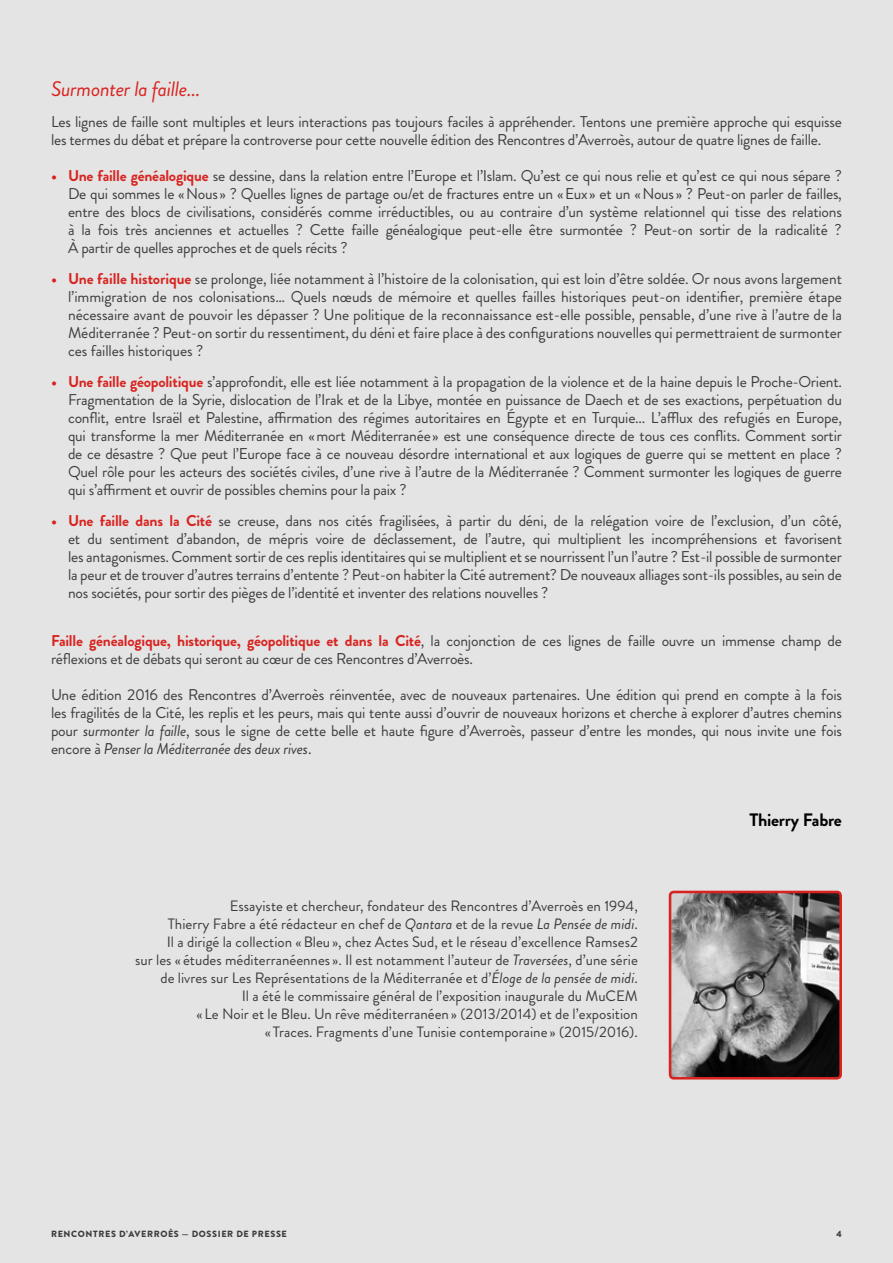
<style>
.page{position:relative;width:893px;height:1263px;background:#e4e4e4}
.page>*{position:absolute;margin:0;border:0;box-sizing:border-box;transform-origin:0 0}
.t1{font:italic 21px "Brandon Grotesque";letter-spacing:-.015em;color:#d82420}
.t2{font:700 18px "Brandon Grotesque";letter-spacing:-.015em;color:#000}
.t3{font:15.6px/18px "Brandon Grotesque";letter-spacing:-.015em;color:#3c3c3b;text-align:justify}
.t4{font:15px/18px "Brandon Grotesque";color:#3c3c3b;text-align:right}
.t5{font:900 9px "Brandon Grotesque";letter-spacing:.07em;color:#3c3c3b}
.s1{font-weight:700;color:#d82420}
.s2{font-style:italic}
</style>
<div class="page">
<img style="left:673px;top:895px;width:165px;height:180px">
<div style="left:669px;top:891px;width:173px;height:188px;border:3px solid #d82420;border-radius:4px"></div>
<h1 class="t1" style="left:51px;top:75px;width:151px">Surmonter la faille...</h1>
<p class="t3" style="left:51px;top:113px;width:792px">Les lignes de faille sont multiples et leurs interactions pas toujours faciles à appréhender. Tentons une première approche qui esquisse les termes du débat et prépare la controverse pour cette nouvelle édition des Rencontres d’Averroès, autour de quatre lignes de faille.</p>
<p class="t3" style="left:68px;top:167px;width:775px;text-indent:-17px"><span class="s1">• Une faille généalogique</span> se dessine, dans la relation entre l’Europe et l’Islam. Qu’est ce qui nous relie et qu’est ce qui nous sépare ?<br>De qui sommes le «Nous» ? Quelles lignes de partage ou/et de fractures entre un «Eux» et un «Nous» ? Peut-on parler de failles, entre des blocs de civilisations, considérés comme irréductibles, ou au contraire d’un système relationnel qui tisse des relations à la fois très anciennes et actuelles ? Cette faille généalogique peut-elle être surmontée ? Peut-on sortir de la radicalité ?<br>À partir de quelles approches et de quels récits ?</p>
<p class="t3" style="left:68px;top:270px;width:775px;text-indent:-17px"><span class="s1">• Une faille historique</span> se prolonge, liée notamment à l’histoire de la colonisation, qui est loin d’être soldée. Or nous avons largement l’immigration de nos colonisations… Quels nœuds de mémoire et quelles failles historiques peut-on identifier, première étape nécessaire avant de pouvoir les dépasser ? Une politique de la reconnaissance est-elle possible, pensable, d’une rive à l’autre de la Méditerranée ? Peut-on sortir du ressentiment, du déni et faire place à des configurations nouvelles qui permettraient de surmonter ces failles historiques ?</p>
<p class="t3" style="left:68px;top:373px;width:775px;text-indent:-17px"><span class="s1">• Une faille géopolitique</span> s’approfondit, elle est liée notamment à la propagation de la violence et de la haine depuis le Proche-Orient.<br>Fragmentation de la Syrie, dislocation de l’Irak et de la Libye, montée en puissance de Daech et de ses exactions, perpétuation du conflit, entre Israël et Palestine, affirmation des régimes autoritaires en Égypte et en Turquie... L’afflux des refugiés en Europe, qui transforme la mer Méditerranée en «mort Méditerranée» est une conséquence directe de tous ces conflits. Comment sortir de ce désastre ? Que peut l’Europe face à ce nouveau désordre international et aux logiques de guerre qui se mettent en place ?<br>Quel rôle pour les acteurs des sociétés civiles, d’une rive à l’autre de la Méditerranée ? Comment surmonter les logiques de guerre qui s’affirment et ouvrir de possibles chemins pour la paix ?</p>
<p class="t3" style="left:68px;top:511px;width:775px;text-indent:-17px"><span class="s1">• Une faille dans la Cité</span> se creuse, dans nos cités fragilisées, à partir du déni, de la relégation voire de l’exclusion, d’un côté, et du sentiment d’abandon, de mépris voire de déclassement, de l’autre, qui multiplient les incompréhensions et favorisent les antagonismes. Comment sortir de ces replis identitaires qui se multiplient et se nourrissent l’un l’autre ? Est-il possible de surmonter la peur et de trouver d’autres terrains d’entente ? Peut-on habiter la Cité autrement? De nouveaux alliages sont-ils possibles, au sein de nos sociétés, pour sortir des pièges de l’identité et inventer des relations nouvelles ?</p>
<p class="t3" style="left:51px;top:632px;width:792px"><span class="s1">Faille généalogique, historique, géopolitique et dans la Cité</span>, la conjonction de ces lignes de faille ouvre un immense champ de réflexions et de débats qui seront au cœur de ces Rencontres d’Averroès.</p>
<p class="t3" style="left:51px;top:686px;width:792px">Une édition 2016 des Rencontres d’Averroès réinventée, avec de nouveaux partenaires. Une édition qui prend en compte à la fois les fragilités de la Cité, les replis et les peurs, mais qui tente aussi d’ouvrir de nouveaux horizons et cherche à explorer d’autres chemins pour <span class="s2">surmonter la faille</span>, sous le signe de cette belle et haute figure d’Averroès, passeur d’entre les mondes, qui nous invite une fois encore à <span class="s2">Penser la Méditerranée des deux rives</span>.</p>
<p class="t4" style="left:135px;top:897px;width:504px">Essayiste et chercheur, fondateur des Rencontres d’Averroès en 1994,<br>Thierry Fabre a été rédacteur en chef de <span class="s2">Qantara</span> et de la revue <span class="s2">La Pensée de midi</span>.<br>Il a dirigé la collection «Bleu », chez Actes Sud, et le réseau d’excellence Ramses2<br>sur les « études méditerranéennes ». Il est notamment l’auteur de <span class="s2">Traversées</span>, d’une série de livres sur Les Représentations de la Méditerranée et d’<span class="s2">Éloge de la pensée de midi</span>.<br>Il a été le commissaire général de l’exposition inaugurale du MuCEM<br>« Le Noir et le Bleu. Un rêve méditerranéen » (2013/2014) et de l’exposition<br>« Traces. Fragments d’une Tunisie contemporaine » (2015/2016).</p>
<p class="t2" style="left:749px;top:807px;width:94px">Thierry Fabre</p>
<p class="t5" style="left:51px;top:1228px;width:237px">RENCONTRES D’AVERROÈS — DOSSIER DE PRESSE</p>
<p class="t5" style="left:836px;top:1228px;width:7px">4</p>
</div>
